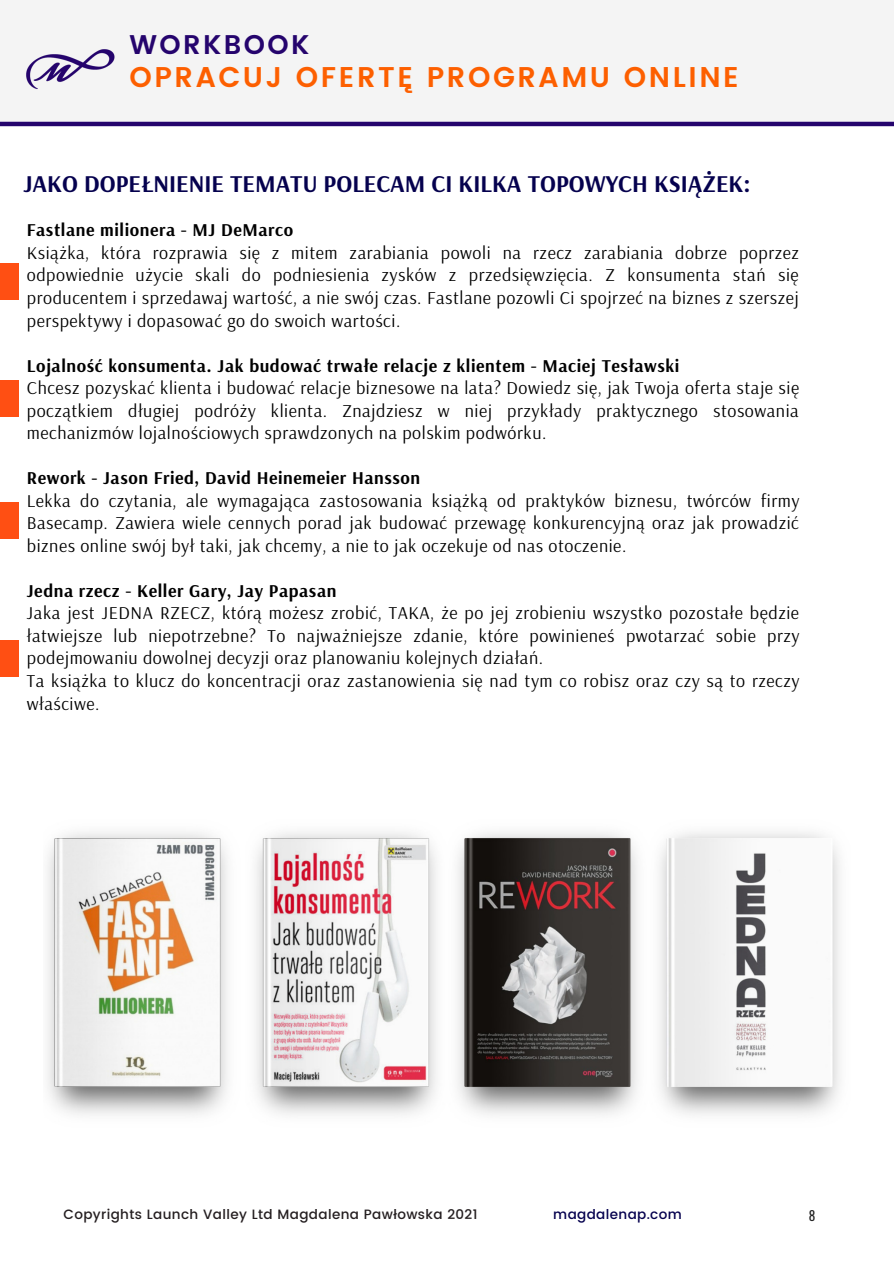
<style>
.page{position:relative;width:894px;height:1264px;background:#fff}
.page>*{position:absolute;margin:0;border:0;box-sizing:border-box;transform-origin:0 0}
.t1{font:600 28.5px "Poppins";letter-spacing:.09em;color:#fd5f00}
.t2{font:600 27px "Poppins";letter-spacing:.09em;color:#25046d}
.t3{font:700 24px "Arsenal";color:#05014e}
.t4{font:18px/22.5px "Arsenal";letter-spacing:.03em;color:#000;text-align:justify}
.t5{font:700 18px "Arsenal";letter-spacing:.03em;color:#000}
.t6{font:500 13.5px "Poppins";letter-spacing:.03em;color:#241e20}
.t7{font:500 13.5px "Poppins";letter-spacing:.03em;color:#05014e}
.t8{font:13.2px "Oswald";color:#222}
</style>
<div class="page">
<div style="left:0;top:0;width:893px;height:121px;background:#f4f4f4"></div>
<hr style="left:0;top:122px;width:893px;height:4px;background:#25046d">
<img style="left:26px;top:49px;width:89px;height:40px">
<div style="left:0;top:264px;width:18px;height:36px;background:#ff4f13"></div>
<div style="left:0;top:380px;width:18px;height:36px;background:#ff4f13"></div>
<div style="left:0;top:502px;width:18px;height:36px;background:#ff4f13"></div>
<div style="left:0;top:640px;width:18px;height:36px;background:#ff4f13"></div>
<img style="left:47px;top:832px;width:793px;height:283px">
<p class="t2" style="left:129px;top:29px;width:181px">WORKBOOK</p>
<p class="t1" style="left:129px;top:60px;width:610px">OPRACUJ OFERTĘ PROGRAMU ONLINE</p>
<p class="t3" style="left:23px;top:168px;width:728px">JAKO DOPEŁNIENIE TEMATU POLECAM CI KILKA TOPOWYCH KSIĄŻEK:</p>
<p class="t5" style="left:27px;top:218px;width:268px">Fastlane milionera - MJ DeMarco</p>
<p class="t4" style="left:27px;top:241px;width:773px">Książka, która rozprawia się z mitem zarabiania powoli na rzecz zarabiania dobrze poprzez odpowiednie użycie skali do podniesienia zysków z przedsięwzięcia. Z konsumenta stań się producentem i sprzedawaj wartość, a nie swój czas. Fastlane pozowli Ci spojrzeć na biznes z szerszej perspektywy i dopasować go do swoich wartości.</p>
<p class="t5" style="left:27px;top:353px;width:653px">Lojalność konsumenta. Jak budować trwałe relacje z klientem - Maciej Tesławski</p>
<p class="t4" style="left:27px;top:376px;width:773px">Chcesz pozyskać klienta i budować relacje biznesowe na lata? Dowiedz się, jak Twoja oferta staje się początkiem długiej podróży klienta. Znajdziesz w niej przykłady praktycznego stosowania mechanizmów lojalnościowych sprawdzonych na polskim podwórku.</p>
<p class="t5" style="left:27px;top:466px;width:395px">Rework - Jason Fried, David Heinemeier Hansson</p>
<p class="t4" style="left:27px;top:489px;width:774px">Lekka do czytania, ale wymagająca zastosowania książką od praktyków biznesu, twórców firmy Basecamp. Zawiera wiele cennych porad jak budować przewagę konkurencyjną oraz jak prowadzić biznes online swój był taki, jak chcemy, a nie to jak oczekuje od nas otoczenie.</p>
<p class="t5" style="left:27px;top:579px;width:311px">Jedna rzecz - Keller Gary, Jay Papasan</p>
<p class="t4" style="left:27px;top:601px;width:774px">Jaka jest JEDNA RZECZ, którą możesz zrobić, TAKA, że po jej zrobieniu wszystko pozostałe będzie łatwiejsze lub niepotrzebne? To najważniejsze zdanie, które powinieneś pwotarzać sobie przy podejmowaniu dowolnej decyzji oraz planowaniu kolejnych działań.</p>
<p class="t4" style="left:27px;top:669px;width:774px">Ta książka to klucz do koncentracji oraz zastanowienia się nad tym co robisz oraz czy są to rzeczy właściwe.</p>
<p class="t6" style="left:64px;top:1206px;width:415px">Copyrights Launch Valley Ltd Magdalena Pawłowska 2021</p>
<p class="t7" style="left:553px;top:1206px;width:130px">magdalenap.com</p>
<p class="t8" style="left:808px;top:1205px;width:8px">8</p>
</div>
